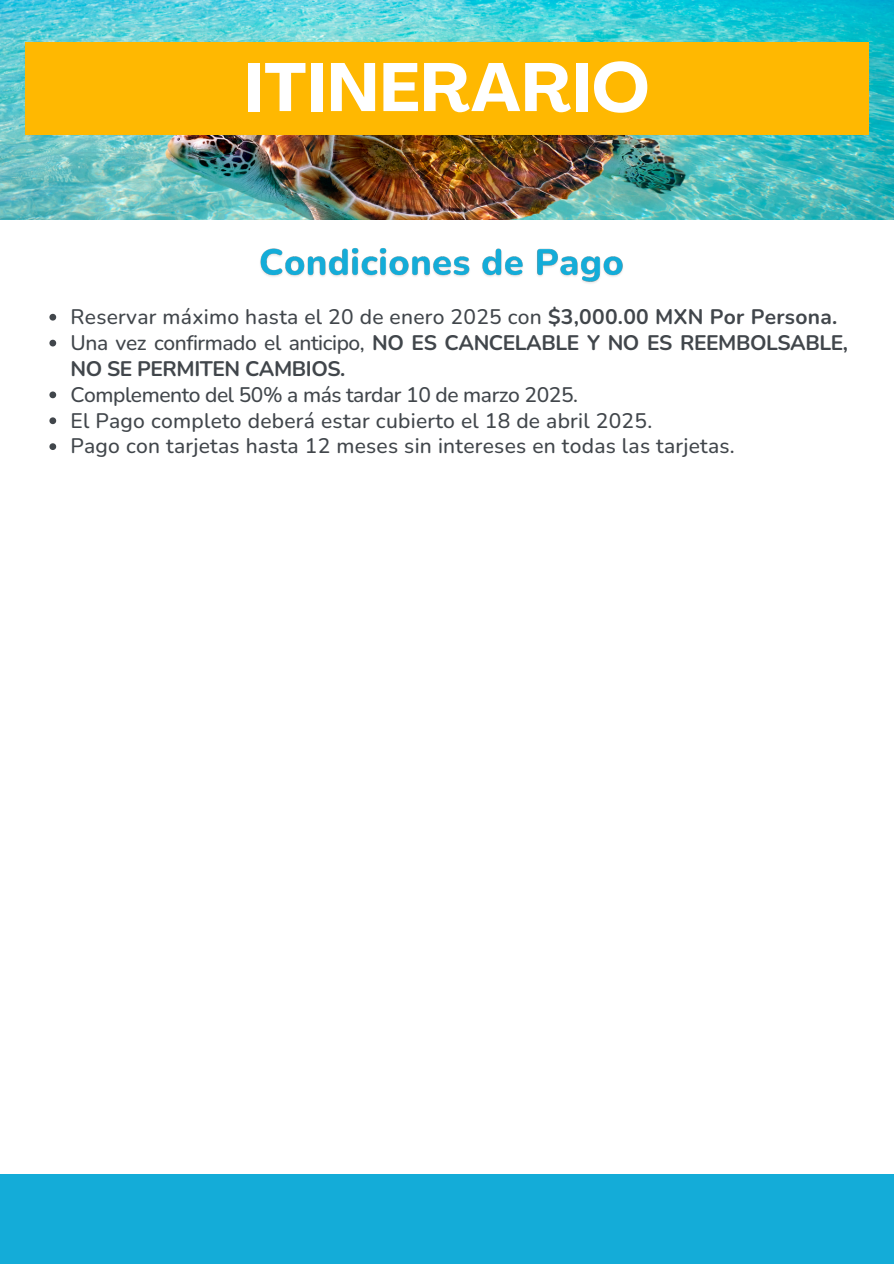
<style>
.page{position:relative;width:894px;height:1264px;background:#fff}
.page>*{position:absolute;margin:0;border:0;box-sizing:border-box;transform-origin:0 0}
.t1{font:700 67.5px "Agrandir";letter-spacing:.015em;color:#fff}
.t2{font:500 21px "Nunito";letter-spacing:.015em;color:#41464b}
.t3{font:700 21px/25.8px "Nunito";letter-spacing:-.02em;color:#41464b}
.t4{font:500 21px "Nunito";letter-spacing:-.02em;color:#41464b}
.s1{font-weight:700}
.s2{font-weight:500}
</style>
<div class="page">
<img style="left:0;top:0;width:893px;height:219px">
<div style="left:0;top:1174px;width:893px;height:89px;background:#14acd8"></div>
<div style="left:25px;top:42px;width:843px;height:93px;background:#ffb801"></div>
<svg style="left:49px;top:314px;width:7px;height:6px"></svg>
<svg style="left:49px;top:340px;width:7px;height:6px"></svg>
<svg style="left:49px;top:391px;width:7px;height:7px"></svg>
<svg style="left:49px;top:417px;width:7px;height:7px"></svg>
<svg style="left:49px;top:443px;width:7px;height:7px"></svg>
<img style="left:260px;top:248px;width:363px;height:35px">
<p class="t1" style="left:244px;top:60px;width:406px">ITINERARIO</p>
<p class="t2" style="left:70px;top:303px;width:768px">Reservar máximo hasta el 20 de enero 2025 con <span class="s1">$3,000.00 MXN Por Persona.</span></p>
<h1 class="t3" style="left:70px;top:330px;width:779px"><span class="s2">Una vez confirmado el anticipo,</span> NO ES CANCELABLE Y NO ES REEMBOLSABLE,<br>NO SE PERMITEN CAMBIOS.</h1>
<p class="t4" style="left:70px;top:380px;width:509px">Complemento del 50% a más tardar 10 de marzo 2025.</p>
<p class="t2" style="left:70px;top:406px;width:583px">El Pago completo deberá estar cubierto el 18 de abril 2025.</p>
<p class="t2" style="left:70px;top:432px;width:665px">Pago con tarjetas hasta 12 meses sin intereses en todas las tarjetas.</p>
</div>
